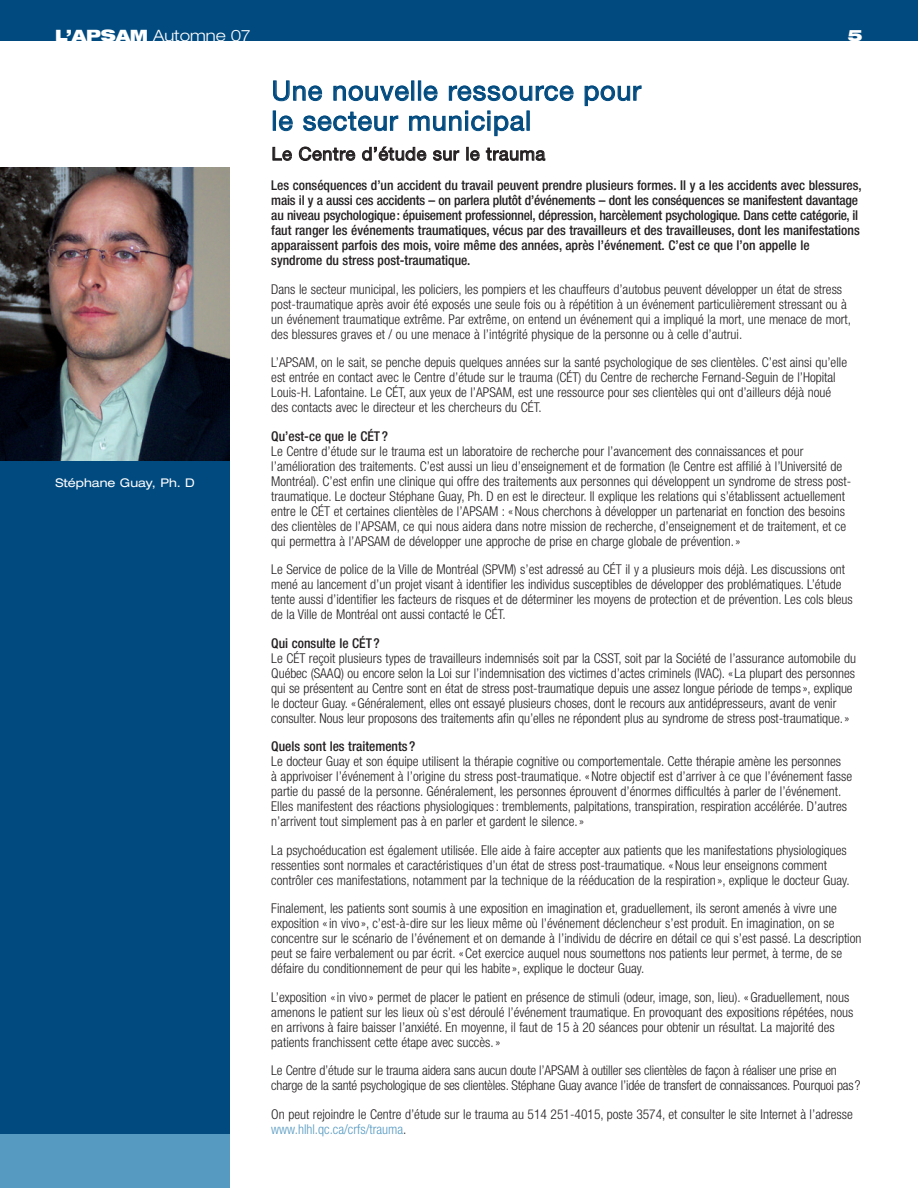
<style>
.page{position:relative;width:918px;height:1188px;background:#fff}
.page>*{position:absolute;margin:0;border:0;box-sizing:border-box;transform-origin:0 0}
.t1{font:27px/30px "Helvetica Neue";letter-spacing:.03em;color:#004a7f}
.t2{font:18px "Helvetica Neue";letter-spacing:.03em;color:#231f20}
.t3{font:300 expanded 15.75px "Helvetica Neue";color:#fff}
.t4{font:900 expanded 15.75px "Helvetica Neue";color:#fff}
.t5{font:300 condensed 13.5px/15px "Helvetica Neue";color:#231f20}
.t6{font:500 condensed 13.5px/15px "Helvetica Neue";color:#231f20}
.t7{font:expanded 12px "Helvetica Neue";color:#fff}
.s1{font-weight:900}
.s2{color:#569ac2}
</style>
<div class="page">
<img style="left:1px;top:167px;width:228px;height:294px">
<div style="left:0;top:461px;width:229px;height:726px;background:#004a7f"></div>
<div style="left:0;top:0;width:918px;height:41px;background:#004a7f"></div>
<hr style="left:0;top:999px;width:1px;height:135px;background:#e9e4ba">
<div style="left:0;top:1134px;width:230px;height:54px;background:#569ac2"></div>
<p class="t3" style="left:55px;top:30px;width:197px"><span class="s1">L’APSAM</span> Automne 07</p>
<p class="t4" style="left:847px;top:30px;width:17px">5</p>
<p class="t7" style="left:56px;top:479px;width:141px">Stéphane Guay, Ph. D</p>
<h1 class="t1" style="left:271px;top:78px;width:371px">Une nouvelle ressource pour le secteur municipal</h1>
<h2 class="t2" style="left:272px;top:147px;width:275px">Le Centre d’étude sur le trauma</h2>
<p class="t6" style="left:271px;top:179px;width:592px">Les conséquences d’un accident du travail peuvent prendre plusieurs formes. Il y a les accidents avec blessures, mais il y a aussi ces accidents – on parlera plutôt d’événements – dont les conséquences se manifestent davantage au niveau psychologique: épuisement professionnel, dépression, harcèlement psychologique. Dans cette catégorie, il faut ranger les événements traumatiques, vécus par des travailleurs et des travailleuses, dont les manifestations apparaissent parfois des mois, voire même des années, après l’événement. C’est ce que l’on appelle le syndrome du stress post-traumatique.</p>
<p class="t5" style="left:271px;top:282px;width:581px">Dans le secteur municipal, les policiers, les pompiers et les chauffeurs d’autobus peuvent développer un état de stress post-traumatique après avoir été exposés une seule fois ou à répétition à un événement particulièrement stressant ou à un événement traumatique extrême. Par extrême, on entend un événement qui a impliqué la mort, une menace de mort, des blessures graves et / ou une menace à l’intégrité physique de la personne ou à celle d’autrui.</p>
<p class="t5" style="left:271px;top:356px;width:577px">L’APSAM, on le sait, se penche depuis quelques années sur la santé psychologique de ses clientèles. C’est ainsi qu’elle est entrée en contact avec le Centre d’étude sur le trauma (CÉT) du Centre de recherche Fernand-Seguin de l’Hopital Louis-H. Lafontaine. Le CÉT, aux yeux de l’APSAM, est une ressource pour ses clientèles qui ont d’ailleurs déjà noué des contacts avec le directeur et les chercheurs du CÉT.</p>
<p class="t6" style="left:271px;top:429px;width:118px">Qu’est-ce que le CÉT ?</p>
<p class="t5" style="left:271px;top:444px;width:581px">Le Centre d’étude sur le trauma est un laboratoire de recherche pour l’avancement des connaissances et pour l’amélioration des traitements. C’est aussi un lieu d’enseignement et de formation (le Centre est affilié à l’Université de Montréal). C’est enfin une clinique qui offre des traitements aux personnes qui développent un syndrome de stress post&shy;traumatique. Le docteur Stéphane Guay, Ph. D en est le directeur. Il explique les relations qui s’établissent actuellement entre le CÉT et certaines clientèles de l’APSAM : « Nous cherchons à développer un partenariat en fonction des besoins des clientèles de l’APSAM, ce qui nous aidera dans notre mission de recherche, d’enseignement et de traitement, et ce qui permettra à l’APSAM de développer une approche de prise en charge globale de prévention.»</p>
<p class="t5" style="left:271px;top:563px;width:583px">Le Service de police de la Ville de Montréal (SPVM) s’est adressé au CÉT il y a plusieurs mois déjà. Les discussions ont mené au lancement d’un projet visant à identifier les individus susceptibles de développer des problématiques. L’étude tente aussi d’identifier les facteurs de risques et de déterminer les moyens de protection et de prévention. Les cols bleus de la Ville de Montréal ont aussi contacté le CÉT.</p>
<p class="t6" style="left:271px;top:636px;width:110px">Qui consulte le CÉT?</p>
<p class="t5" style="left:271px;top:651px;width:586px">Le CÉT reçoit plusieurs types de travailleurs indemnisés soit par la CSST, soit par la Société de l’assurance automobile du Québec (SAAQ) ou encore selon la Loi sur l’indemnisation des victimes d’actes criminels (IVAC). «La plupart des personnes qui se présentent au Centre sont en état de stress post-traumatique depuis une assez longue période de temps», explique le docteur Guay. «Généralement, elles ont essayé plusieurs choses, dont le recours aux antidépresseurs, avant de venir consulter. Nous leur proposons des traitements afin qu’elles ne répondent plus au syndrome de stress post-traumatique.»</p>
<p class="t6" style="left:271px;top:740px;width:146px">Quels sont les traitements ?</p>
<p class="t5" style="left:271px;top:755px;width:582px">Le docteur Guay et son équipe utilisent la thérapie cognitive ou comportementale. Cette thérapie amène les personnes<br>à apprivoiser l’événement à l’origine du stress post-traumatique. « Notre objectif est d’arriver à ce que l’événement fasse partie du passé de la personne. Généralement, les personnes éprouvent d’énormes difficultés à parler de l’événement.<br>Elles manifestent des réactions physiologiques: tremblements, palpitations, transpiration, respiration accélérée. D’autres n’arrivent tout simplement pas à en parler et gardent le silence.»</p>
<p class="t5" style="left:271px;top:843px;width:580px">La psychoéducation est également utilisée. Elle aide à faire accepter aux patients que les manifestations physiologiques ressenties sont normales et caractéristiques d’un état de stress post-traumatique. « Nous leur enseignons comment contrôler ces manifestations, notamment par la technique de la rééducation de la respiration », explique le docteur Guay.</p>
<p class="t5" style="left:271px;top:902px;width:592px">Finalement, les patients sont soumis à une exposition en imagination et, graduellement, ils seront amenés à vivre une exposition «in vivo», c’est-à-dire sur les lieux même où l’événement déclencheur s’est produit. En imagination, on se concentre sur le scénario de l’événement et on demande à l’individu de décrire en détail ce qui s’est passé. La description peut se faire verbalement ou par écrit. « Cet exercice auquel nous soumettons nos patients leur permet, à terme, de se défaire du conditionnement de peur qui les habite», explique le docteur Guay.</p>
<p class="t5" style="left:271px;top:990px;width:584px">L’exposition «in vivo » permet de placer le patient en présence de stimuli (odeur, image, son, lieu). «Graduellement, nous amenons le patient sur les lieux où s’est déroulé l’événement traumatique. En provoquant des expositions répétées, nous en arrivons à faire baisser l’anxiété. En moyenne, il faut de 15 à 20 séances pour obtenir un résultat. La majorité des patients franchissent cette étape avec succès. »</p>
<p class="t5" style="left:271px;top:1064px;width:591px">Le Centre d’étude sur le trauma aidera sans aucun doute l’APSAM à outiller ses clientèles de façon à réaliser une prise en charge de la santé psychologique de ses clientèles. Stéphane Guay avance l’idée de transfert de connaissances. Pourquoi pas?</p>
<p class="t5" style="left:271px;top:1107px;width:583px">On peut rejoindre le Centre d’étude sur le trauma au 514 251-4015, poste 3574, et consulter le site Internet à l’adresse <span class="s2">www.hlhl.qc.ca/crfs/trauma</span>.</p>
</div>
